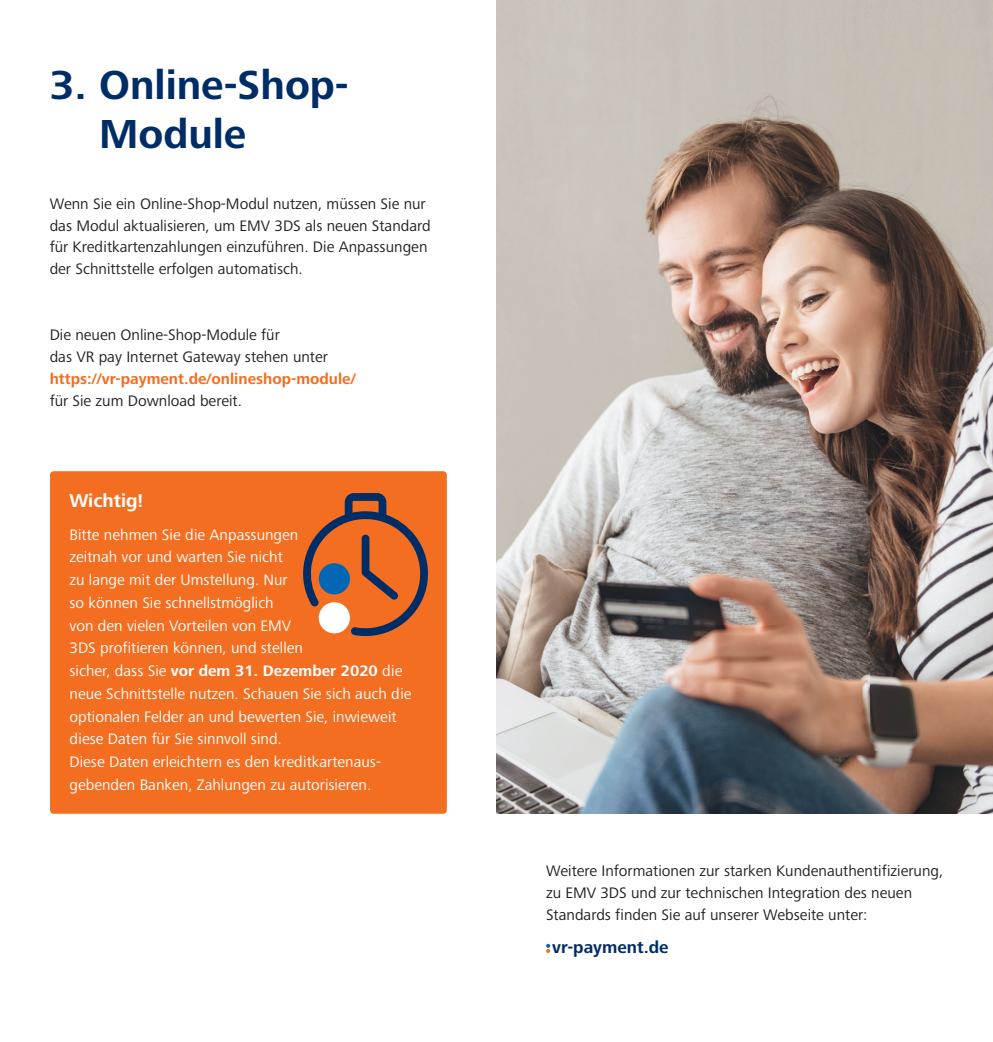
<style>
.page{position:relative;width:993px;height:1042px;background:#fff}
.page>*{position:absolute;margin:0;border:0;box-sizing:border-box;transform-origin:0 0}
.t1{font:700 42px/49px "Frutiger Next Pro";color:#002d66}
.t2{font:700 19.25px "Frutiger Next Pro";color:#fff}
.t3{font:700 17.5px "Frutiger Next Pro";color:#002d66}
.t4{font:15.75px/21.9px "Frutiger Next Pro";color:#231f20}
.t5{font:15.75px/22.8px "Frutiger Next Pro";color:#fff}
.t6{font:700 15.75px "Frutiger Next Pro";color:#f36e21}
.s1{font-weight:700}
</style>
<div class="page">
<img style="left:496px;top:0;width:496px;height:814px">
<div style="left:50px;top:471px;width:396px;height:343px;background:#f36e21;border-radius:4px"></div>
<svg style="left:303px;top:493px;width:125px;height:143px"></svg>
<svg style="left:546px;top:944px;width:4px;height:9px"></svg>
<h1 class="t1" style="left:99px;top:61px;width:251px;text-indent:-49px">3. Online-Shop-<br>Module</h1>
<p class="t4" style="left:50px;top:192px;width:382px">Wenn Sie ein Online-Shop-Modul nutzen, müssen Sie nur das Modul aktualisieren, um EMV 3DS als neuen Standard für Kreditkartenzahlungen einzuführen. Die Anpassungen der Schnittstelle erfolgen automatisch.</p>
<p class="t4" style="left:50px;top:324px;width:280px">Die neuen Online-Shop-Module für<br>das VR pay Internet Gateway stehen unter</p>
<p class="t6" style="left:50px;top:369px;width:307px">https://vr-payment.de/onlineshop-module/</p>
<p class="t4" style="left:50px;top:389px;width:194px">für Sie zum Download bereit.</p>
<p class="t2" style="left:69px;top:489px;width:75px">Wichtig!</p>
<p class="t5" style="left:69px;top:523px;width:343px">Bitte nehmen Sie die Anpassungen<br>zeitnah vor und warten Sie nicht<br>zu lange mit der Umstellung. Nur<br>so können Sie schnellstmöglich<br>von den vielen Vorteilen von EMV<br>3DS profitieren können, und stellen<br>sicher, dass Sie <span class="s1">vor dem 31. Dezember 2020</span> die neue Schnittstelle nutzen. Schauen Sie sich auch die optionalen Felder an und bewerten Sie, inwieweit diese Daten für Sie sinnvoll sind.<br>Diese Daten erleichtern es den kreditkartenaus&shy;gebenden Banken, Zahlungen zu autorisieren.</p>
<p class="t4" style="left:546px;top:860px;width:398px">Weitere Informationen zur starken Kundenauthentifizierung, zu EMV 3DS und zur technischen Integration des neuen<br>Standards finden Sie auf unserer Webseite unter:</p>
<p class="t3" style="left:552px;top:937px;width:118px">vr-payment.de</p>
</div>
